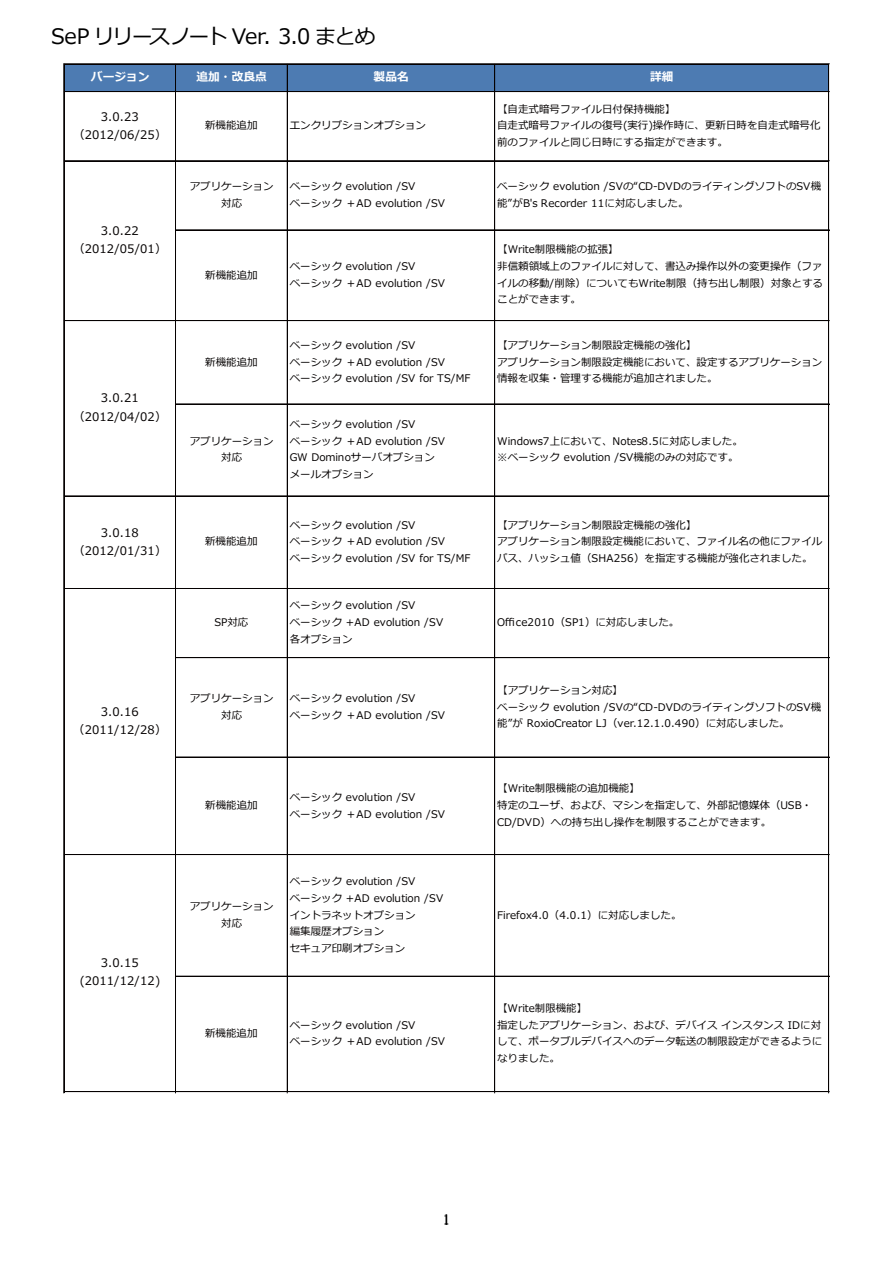
<style>
.page{position:relative;width:893px;height:1263px;background:#fff}
.page>*{position:absolute;margin:0;border:0;box-sizing:border-box;transform-origin:0 0}
.t1{font:21.3px "Meiryo";letter-spacing:-.07em;color:#000}
.t2{font:13.8px "Koz Min Pr 6 N";color:#000}
.t3{font:11.7px/18.5px "Meiryo";letter-spacing:.01em;color:#040000;text-align:center}
.t4{font:700 11.7px "Meiryo";color:#fff}
.t5{font:10.5px/16.6px "Meiryo";color:#040000}
</style>
<div class="page">
<div style="left:64px;top:64px;width:765px;height:28px;background:#4d7bb2"></div>
<hr style="left:64px;top:64px;width:1px;height:1029px;background:#040000">
<hr style="left:175px;top:64px;width:1px;height:1029px;background:#040000">
<hr style="left:287px;top:64px;width:1px;height:1029px;background:#040000">
<hr style="left:494px;top:64px;width:1px;height:1029px;background:#040000">
<hr style="left:495px;top:64px;width:1px;height:1028px;background:#040000">
<hr style="left:828px;top:64px;width:1px;height:1029px;background:#040000">
<hr style="left:829px;top:64px;width:1px;height:1028px;background:#040000">
<hr style="left:64px;top:64px;width:765px;height:1px;background:#040000">
<hr style="left:64px;top:91px;width:765px;height:1px;background:#040000">
<hr style="left:64px;top:92px;width:765px;height:1px;background:#040000">
<hr style="left:64px;top:160px;width:765px;height:1px;background:#040000">
<hr style="left:64px;top:161px;width:765px;height:1px;background:#040000">
<hr style="left:176px;top:230px;width:653px;height:1px;background:#040000">
<hr style="left:64px;top:320px;width:765px;height:1px;background:#040000">
<hr style="left:64px;top:321px;width:765px;height:1px;background:#040000">
<hr style="left:176px;top:404px;width:653px;height:1px;background:#040000">
<hr style="left:64px;top:496px;width:765px;height:1px;background:#040000">
<hr style="left:64px;top:588px;width:765px;height:1px;background:#040000">
<hr style="left:176px;top:657px;width:653px;height:1px;background:#040000">
<hr style="left:176px;top:658px;width:653px;height:1px;background:#040000">
<hr style="left:176px;top:757px;width:653px;height:1px;background:#040000">
<hr style="left:64px;top:854px;width:765px;height:1px;background:#040000">
<hr style="left:176px;top:976px;width:653px;height:1px;background:#040000">
<hr style="left:64px;top:1091px;width:765px;height:1px;background:#040000">
<h1 class="t1" style="left:51px;top:21px;width:326px">SeP リリースノート Ver. 3.0 まとめ</h1>
<p class="t4" style="left:91px;top:69px;width:60px">バージョン</p>
<p class="t3" style="left:101px;top:108px;width:40px">3.0.23</p>
<p class="t3" style="left:73px;top:126px;width:95px">（2012/06/25）</p>
<p class="t4" style="left:196px;top:69px;width:72px">追加・改良点</p>
<p class="t5" style="left:205px;top:118px;width:54px">新機能追加</p>
<p class="t4" style="left:374px;top:69px;width:37px">製品名</p>
<p class="t5" style="left:290px;top:118px;width:138px">エンクリプションオプション</p>
<p class="t4" style="left:650px;top:69px;width:25px">詳細</p>
<p class="t5" style="left:497px;top:101px;width:325px">【自走式暗号ファイル日付保持機能【<br>自走式暗号ファイルの復号(実行)操作時に、更新日時を自走式暗号化前のファイルと同じ日時にする指定ができます。</p>
<p class="t3" style="left:73px;top:222px;width:95px">3.0.22 )2012/05/01(</p>
<p class="t3" style="left:73px;top:389px;width:95px">3.0.21 )2012/04/02(</p>
<p class="t3" style="left:101px;top:524px;width:40px">3.0.18</p>
<p class="t3" style="left:73px;top:542px;width:95px">（2012/01/31）</p>
<p class="t3" style="left:73px;top:703px;width:95px">3.0.16 )2011/12/28(</p>
<p class="t3" style="left:80px;top:954px;width:82px">3.0.15 )2011/12/12(</p>
<p class="t5" style="left:190px;top:179px;width:85px;text-align:center">アプリケーション対応</p>
<p class="t5" style="left:290px;top:179px;width:157px">ベーシック evolution /SV<br>ベーシック＋AD evolution /SV</p>
<p class="t5" style="left:497px;top:179px;width:326px">ベーシック evolution /SVの“CD-DVDのライティングソフトのSV機能”がB s' Recorder 11に対応しました。</p>
<p class="t5" style="left:205px;top:267px;width:54px">新機能追加</p>
<p class="t5" style="left:290px;top:258px;width:157px">ベーシック evolution /SV<br>ベーシック＋AD evolution /SV</p>
<p class="t5" style="left:497px;top:242px;width:327px">【Write制限機能の拡張【<br>非信頼領域上のファイルに対して、書込み操作以外の変更操作（ファイルの移動/削除）についてもWrite制限（持ち出し制限）対象とすることができます。</p>
<p class="t5" style="left:205px;top:354px;width:54px">新機能追加</p>
<p class="t5" style="left:190px;top:433px;width:85px;text-align:center">アプリケーション対応</p>
<p class="t5" style="left:205px;top:534px;width:54px">新機能追加</p>
<p class="t5" style="left:214px;top:614px;width:35px">SP対応</p>
<p class="t5" style="left:290px;top:337px;width:182px">ベーシック evolution /SV<br>ベーシック＋AD evolution /SV<br>ベーシック evolution /SV for TS/MF</p>
<p class="t5" style="left:497px;top:337px;width:327px">【アプリケーション制限設定機能の強化【<br>アプリケーション制限設定機能において、設定するアプリケーション情報を収集・管理する機能が追加されました。</p>
<p class="t5" style="left:290px;top:416px;width:157px">ベーシック evolution /SV<br>ベーシック＋AD evolution /SV<br>GW Dominoサーバオプションメールオプション</p>
<p class="t5" style="left:497px;top:433px;width:247px">Windows7上において、Notes8.5に対応しました。※ベーシック evolution /SV機能のみの対応です。</p>
<p class="t5" style="left:290px;top:517px;width:182px">ベーシック evolution /SV<br>ベーシック＋AD evolution /SV<br>ベーシック evolution /SV for TS/MF</p>
<p class="t5" style="left:497px;top:517px;width:327px">【アプリケーション制限設定機能の強化【<br>アプリケーション制限設定機能において、ファイル名の他にファイルパス、ハッシュ値（SHA256）を指定する機能が強化されました。</p>
<p class="t5" style="left:290px;top:598px;width:155px">ベーシック evolution /SV<br>ベーシック +AD evolution /SV各オプション</p>
<p class="t5" style="left:497px;top:614px;width:184px">Office2010（SP1）に対応しました。</p>
<p class="t5" style="left:190px;top:690px;width:85px;text-align:center">アプリケーション対応</p>
<p class="t5" style="left:290px;top:690px;width:157px">ベーシック evolution /SV<br>ベーシック＋AD evolution /SV</p>
<p class="t5" style="left:497px;top:682px;width:326px">【アプリケーション対応【<br>ベーシック evolution /SVの“CD-DVDのライティングソフトのSV機能が” RoxioCreator LJ（ver.12.1.0.490）に対応しました。</p>
<p class="t5" style="left:205px;top:797px;width:54px">新機能追加</p>
<p class="t5" style="left:290px;top:789px;width:127px">ベーシック evolution /SV</p>
<p class="t5" style="left:290px;top:806px;width:157px">ベーシック＋AD evolution /SV</p>
<p class="t5" style="left:190px;top:898px;width:85px;text-align:center">アプリケーション対応</p>
<p class="t5" style="left:290px;top:874px;width:155px">ベーシック evolution /SV<br>ベーシック +AD evolution /SVイントラネットオプション<br>編集履歴オプション<br>セキュア印刷オプション</p>
<p class="t5" style="left:205px;top:1026px;width:54px">新機能追加</p>
<p class="t5" style="left:290px;top:1017px;width:157px">ベーシック evolution /SV<br>ベーシック＋AD evolution /SV</p>
<p class="t5" style="left:497px;top:781px;width:316px">【Write制限機能の追加機能【<br>特定のユーザ、および、マシンを指定して、外部記憶媒体（USB・<br>CD/DVD）への持ち出し操作を制限することができます。</p>
<p class="t5" style="left:497px;top:907px;width:186px">Firefox4.0（4.0.1）に対応しました。</p>
<p class="t5" style="left:497px;top:1000px;width:327px">【Write制限機能【<br>指定したアプリケーション、および、デバイスインスタンス IDに対して、ポータブルデバイスへのデータ転送の制限設定ができるようになりました。</p>
<h2 class="t2" style="left:442px;top:1211px;width:10px">1</h2>
</div>
